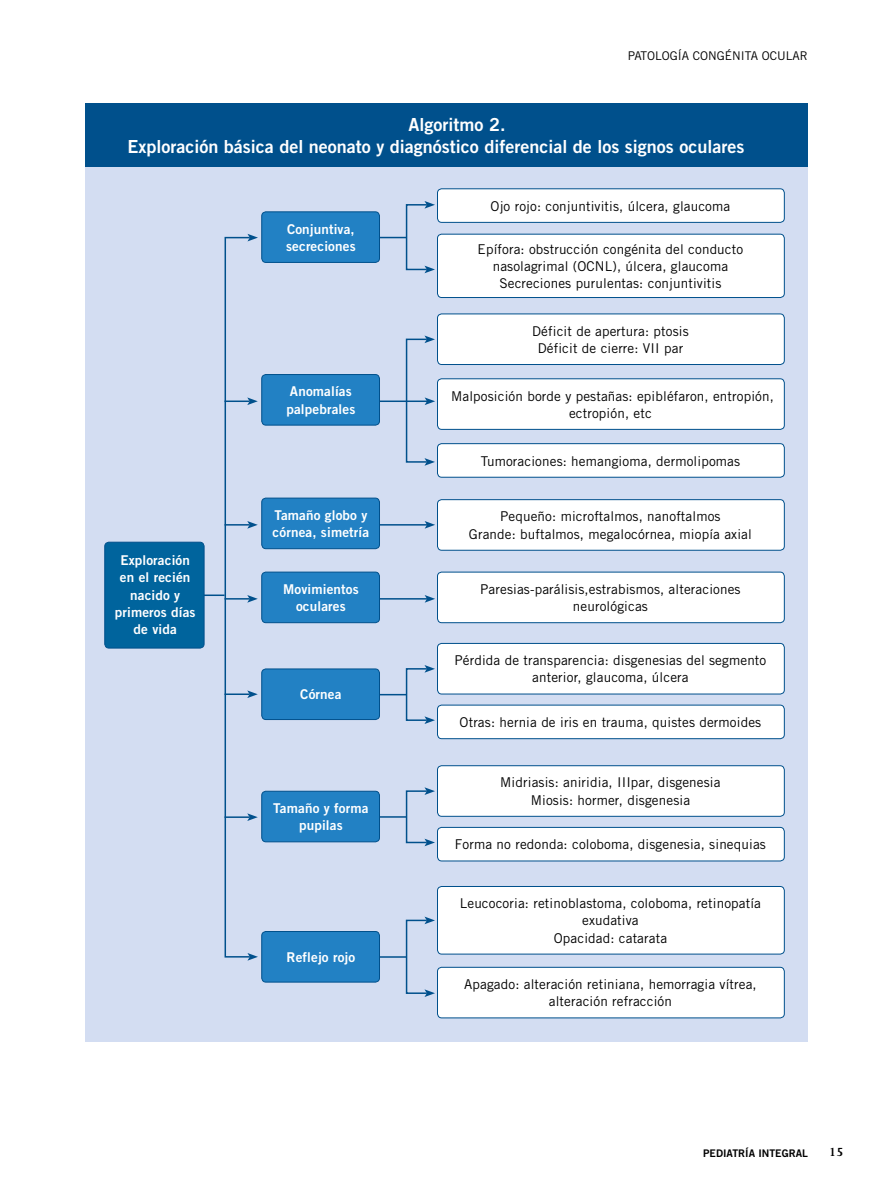
<style>
.page{position:relative;width:893px;height:1191px;background:#fff}
.page>*{position:absolute;margin:0;border:0;box-sizing:border-box;transform-origin:0 0}
.t1{font:18px/21.6px "Trade Gothic Bold Two";color:#fff}
.t2{font:13.5px/17.2px "Trade Gothic";letter-spacing:.01em;color:#000;text-align:center}
.t3{font:13.5px/17.2px "Trade Gothic Bold Two";letter-spacing:.01em;color:#fff;text-align:center}
.t4{font:700 13.5px "Joanna MT Std";color:#000}
.t5{font:12px "Trade Gothic";color:#000}
.t6{font:10.5px "Trade Gothic Bold Two";color:#000}
</style>
<div class="page">
<div style="left:85px;top:160px;width:723px;height:882px;background:#d3ddf2"></div>
<div style="left:85px;top:103px;width:723px;height:64px;background:#00508c"></div>
<hr style="left:357px;top:400px;width:70px;height:2px;background:#00508c">
<svg style="left:428px;top:398px;width:7px;height:6px"></svg>
<hr style="left:225px;top:400px;width:25px;height:2px;background:#00508c">
<svg style="left:247px;top:397px;width:11px;height:8px"></svg>
<svg style="left:228px;top:595px;width:30px;height:7px"></svg>
<hr style="left:225px;top:693px;width:25px;height:2px;background:#00508c">
<svg style="left:247px;top:690px;width:11px;height:8px"></svg>
<hr style="left:225px;top:816px;width:25px;height:2px;background:#00508c">
<svg style="left:247px;top:813px;width:11px;height:8px"></svg>
<hr style="left:357px;top:524px;width:70px;height:1px;background:#00508c">
<svg style="left:425px;top:521px;width:10px;height:7px"></svg>
<svg style="left:228px;top:521px;width:30px;height:7px"></svg>
<hr style="left:357px;top:598px;width:70px;height:1px;background:#00508c">
<svg style="left:425px;top:595px;width:10px;height:7px"></svg>
<div style="left:406px;top:204px;width:22px;height:66px;border:2px solid #00508c"></div>
<svg style="left:424px;top:266px;width:11px;height:7px"></svg>
<svg style="left:424px;top:201px;width:11px;height:8px"></svg>
<svg style="left:380px;top:237px;width:26px;height:1px"></svg>
<div style="left:225px;top:237px;width:26px;height:720px;border:2px solid #00508c"></div>
<svg style="left:247px;top:953px;width:11px;height:7px"></svg>
<svg style="left:247px;top:234px;width:11px;height:7px"></svg>
<div style="left:406px;top:338px;width:22px;height:125px;border:2px solid #00508c"></div>
<svg style="left:424px;top:458px;width:11px;height:8px"></svg>
<svg style="left:424px;top:335px;width:11px;height:8px"></svg>
<div style="left:406px;top:668px;width:22px;height:53px;border:2px solid #00508c"></div>
<svg style="left:424px;top:716px;width:11px;height:8px"></svg>
<svg style="left:424px;top:665px;width:11px;height:7px"></svg>
<svg style="left:380px;top:694px;width:26px;height:1px"></svg>
<div style="left:406px;top:790px;width:22px;height:53px;border:2px solid #00508c"></div>
<svg style="left:424px;top:838px;width:11px;height:8px"></svg>
<svg style="left:424px;top:787px;width:11px;height:8px"></svg>
<svg style="left:380px;top:816px;width:26px;height:1px"></svg>
<div style="left:406px;top:919px;width:22px;height:75px;border:2px solid #00508c"></div>
<svg style="left:424px;top:989px;width:11px;height:8px"></svg>
<svg style="left:424px;top:916px;width:11px;height:8px"></svg>
<svg style="left:380px;top:956px;width:26px;height:1px"></svg>
<div style="left:262px;top:669px;width:117px;height:50px;background:#2281c4;border-radius:4px"></div>
<div style="left:261px;top:668px;width:119px;height:52px;border:1px solid #00508c;border-radius:4px"></div>
<div style="left:262px;top:791px;width:117px;height:51px;background:#2281c4;border-radius:4px"></div>
<div style="left:261px;top:791px;width:119px;height:51px;border:1px solid #00508c;border-radius:4px"></div>
<div style="left:262px;top:931px;width:117px;height:51px;background:#2281c4;border-radius:4px"></div>
<div style="left:261px;top:931px;width:119px;height:51px;border:1px solid #00508c;border-radius:4px"></div>
<div style="left:437px;top:189px;width:347px;height:33px;background:#fff;border-radius:4px"></div>
<div style="left:437px;top:189px;width:347px;height:34px;border:1px solid #00508c;border-radius:4px"></div>
<div style="left:437px;top:379px;width:347px;height:50px;background:#fff;border-radius:4px"></div>
<div style="left:437px;top:378px;width:347px;height:51px;border:1px solid #00508c;border-radius:4px"></div>
<div style="left:437px;top:499px;width:347px;height:51px;background:#fff;border-radius:4px"></div>
<div style="left:437px;top:499px;width:347px;height:51px;border:1px solid #00508c;border-radius:4px"></div>
<div style="left:437px;top:572px;width:347px;height:50px;background:#fff;border-radius:4px"></div>
<div style="left:437px;top:572px;width:347px;height:51px;border:1px solid #00508c;border-radius:4px"></div>
<div style="left:437px;top:443px;width:347px;height:34px;background:#fff;border-radius:4px"></div>
<div style="left:437px;top:443px;width:347px;height:34px;border:1px solid #00508c;border-radius:4px"></div>
<div style="left:437px;top:705px;width:347px;height:33px;background:#fff;border-radius:4px"></div>
<div style="left:437px;top:705px;width:347px;height:34px;border:1px solid #00508c;border-radius:4px"></div>
<div style="left:437px;top:827px;width:347px;height:34px;background:#fff;border-radius:4px"></div>
<div style="left:437px;top:827px;width:347px;height:34px;border:1px solid #00508c;border-radius:4px"></div>
<div style="left:437px;top:967px;width:347px;height:51px;background:#fff;border-radius:4px"></div>
<div style="left:437px;top:967px;width:347px;height:51px;border:1px solid #00508c;border-radius:4px"></div>
<div style="left:437px;top:234px;width:347px;height:63px;background:#fff;border-radius:4px"></div>
<div style="left:437px;top:234px;width:347px;height:64px;border:1px solid #00508c;border-radius:4px"></div>
<div style="left:437px;top:314px;width:347px;height:50px;background:#fff;border-radius:4px"></div>
<div style="left:437px;top:314px;width:347px;height:51px;border:1px solid #00508c;border-radius:4px"></div>
<div style="left:437px;top:643px;width:347px;height:51px;background:#fff;border-radius:4px"></div>
<div style="left:437px;top:643px;width:347px;height:51px;border:1px solid #00508c;border-radius:4px"></div>
<div style="left:437px;top:765px;width:347px;height:51px;background:#fff;border-radius:4px"></div>
<div style="left:437px;top:765px;width:347px;height:51px;border:1px solid #00508c;border-radius:4px"></div>
<div style="left:437px;top:886px;width:347px;height:68px;background:#fff;border-radius:4px"></div>
<div style="left:437px;top:886px;width:347px;height:68px;border:1px solid #00508c;border-radius:4px"></div>
<hr style="left:202px;top:594px;width:23px;height:2px;background:#00508c">
<div style="left:262px;top:212px;width:117px;height:50px;background:#2281c4;border-radius:4px"></div>
<div style="left:261px;top:212px;width:119px;height:51px;border:1px solid #00508c;border-radius:4px"></div>
<div style="left:262px;top:374px;width:117px;height:51px;background:#2281c4;border-radius:4px"></div>
<div style="left:261px;top:374px;width:119px;height:51px;border:1px solid #00508c;border-radius:4px"></div>
<div style="left:262px;top:498px;width:117px;height:50px;background:#2281c4;border-radius:4px"></div>
<div style="left:261px;top:498px;width:119px;height:51px;border:1px solid #00508c;border-radius:4px"></div>
<div style="left:262px;top:572px;width:117px;height:50px;background:#2281c4;border-radius:4px"></div>
<div style="left:261px;top:572px;width:119px;height:51px;border:1px solid #00508c;border-radius:4px"></div>
<div style="left:105px;top:542px;width:99px;height:106px;background:#00649d;border-radius:4px"></div>
<div style="left:105px;top:542px;width:99px;height:106px;border:1px solid #00508c;border-radius:4px"></div>
<p class="t5" style="left:628px;top:49px;width:182px">Patología congénita ocular</p>
<h1 class="t1" style="left:127px;top:114px;width:618px;text-indent:281px">Algoritmo 2.<br>Exploración básica del neonato y diagnóstico diferencial de los signos oculares</h1>
<p class="t3" style="left:115px;top:551px;width:82px">Exploración en el recién nacido y primeros días de vida</p>
<p class="t3" style="left:286px;top:220px;width:71px;text-align:left">Conjuntiva, secreciones</p>
<p class="t3" style="left:286px;top:383px;width:70px;text-align:left">Anomalías palpebrales</p>
<p class="t3" style="left:273px;top:506px;width:98px;text-align:left">Tamaño globo y córnea, simetría</p>
<p class="t3" style="left:283px;top:580px;width:77px">Movimientos oculares</p>
<p class="t3" style="left:300px;top:685px;width:43px">Córnea</p>
<p class="t3" style="left:273px;top:799px;width:97px">Tamaño y forma pupilas</p>
<p class="t3" style="left:287px;top:948px;width:70px">Reflejo rojo</p>
<p class="t2" style="left:491px;top:197px;width:241px">Ojo rojo: conjuntivitis, úlcera, glaucoma</p>
<p class="t2" style="left:478px;top:240px;width:267px">Epífora: obstrucción congénita del conducto nasolagrimal (OCNL), úlcera, glaucoma<br>Secreciones purulentas: conjuntivitis</p>
<p class="t2" style="left:532px;top:322px;width:158px">Déficit de apertura: ptosis<br>Déficit de cierre: VII par</p>
<p class="t2" style="left:451px;top:387px;width:324px">Malposición borde y pestañas: epibléfaron, entropión, ectropión, etc</p>
<p class="t2" style="left:481px;top:452px;width:261px">Tumoraciones: hemangioma, dermolipomas</p>
<p class="t2" style="left:469px;top:508px;width:285px">Pequeño: microftalmos, nanoftalmos<br>Grande: buftalmos, megalocórnea, miopía axial</p>
<p class="t2" style="left:480px;top:580px;width:262px">Paresias-parálisis,estrabismos, alteraciones neurológicas</p>
<p class="t2" style="left:454px;top:651px;width:313px">Pérdida de transparencia: disgenesias del segmento anterior, glaucoma, úlcera</p>
<p class="t2" style="left:460px;top:713px;width:303px">Otras: hernia de iris en trauma, quistes dermoides</p>
<p class="t2" style="left:500px;top:774px;width:222px">Midriasis: aniridia, IIIpar, disgenesia<br>Miosis: hormer, disgenesia</p>
<p class="t2" style="left:455px;top:835px;width:312px">Forma no redonda: coloboma, disgenesia, sinequias</p>
<p class="t2" style="left:460px;top:894px;width:303px">Leucocoria: retinoblastoma, coloboma, retinopatía exudativa<br>Opacidad: catarata</p>
<p class="t2" style="left:464px;top:975px;width:294px">Apagado: alteración retiniana, hemorragia vítrea, alteración refracción</p>
<p class="t6" style="left:703px;top:1146px;width:106px">PEDIATRÍA INTEGRAL</p>
<p class="t4" style="left:829px;top:1144px;width:16px">15</p>
</div>
